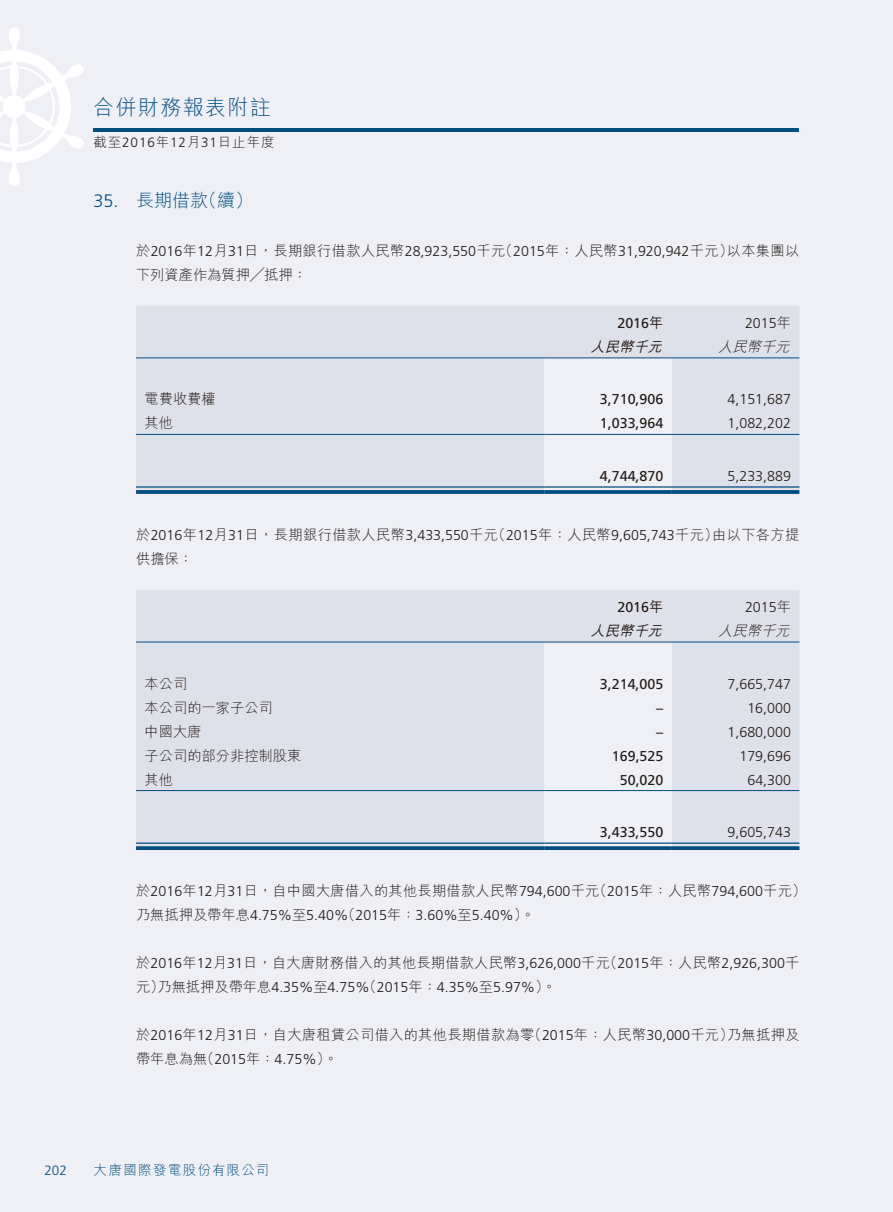
<style>
.page{position:relative;width:893px;height:1212px;background:#eef0f5}
.page>*{position:absolute;margin:0;border:0;box-sizing:border-box;transform-origin:0 0}
.t1{font:300 21px "M Hei HK";letter-spacing:.065em;color:#004d80}
.t2{font:300 18px "M Hei HK";color:#004d80}
.t3{font:300 14.25px/24px "M Hei HK";letter-spacing:.015em;color:#231916}
.t4{font:300 14.25px "Frutiger LT Std";color:#231916}
.t5{font:14.25px "Frutiger LT Std";color:#231916}
.t6{font:italic 500 14.25px "M Hei HK";color:#231916}
.t7{font:italic 300 14.25px "M Hei HK";color:#231916}
.t8{font:300 13.5px "M Hei HK";letter-spacing:.065em;color:#231916}
.t9{font:300 13.5px "M Hei HK";letter-spacing:.095em;color:#004d80}
.t10{font:300 13.5px "Frutiger LT Std";color:#004d80}
.s1{font-family:"Frutiger LT Std"}
.s2{font-family:"M Hei HK"}
.s3{font-family:"M Hei HK";font-weight:500}
</style>
<div class="page">
<hr style="left:94px;top:128px;width:705px;height:3px;background:#004d80">
<svg style="left:0;top:27px;width:84px;height:159px"></svg>
<div style="left:136px;top:306px;width:663px;height:184px;background:#dfe1ea"></div>
<svg style="left:544px;top:358px;width:128px;height:132px"></svg>
<hr style="left:136px;top:357px;width:408px;height:1px;background:#004d80">
<hr style="left:544px;top:357px;width:128px;height:1px;background:#004d80">
<hr style="left:672px;top:357px;width:127px;height:1px;background:#004d80">
<hr style="left:136px;top:434px;width:408px;height:1px;background:#004d80">
<hr style="left:544px;top:434px;width:128px;height:1px;background:#004d80">
<hr style="left:672px;top:434px;width:127px;height:1px;background:#004d80">
<hr style="left:136px;top:486px;width:408px;height:2px;background:#004d80">
<svg style="left:136px;top:490px;width:408px;height:4px;background:#0d5586"></svg>
<hr style="left:544px;top:486px;width:128px;height:2px;background:#004d80">
<svg style="left:544px;top:490px;width:128px;height:4px"></svg>
<hr style="left:672px;top:486px;width:127px;height:2px;background:#004d80">
<svg style="left:672px;top:490px;width:127px;height:4px"></svg>
<div style="left:136px;top:590px;width:663px;height:256px;background:#dfe1ea"></div>
<svg style="left:544px;top:643px;width:128px;height:203px"></svg>
<hr style="left:136px;top:642px;width:408px;height:1px;background:#004d80">
<hr style="left:544px;top:642px;width:128px;height:1px;background:#004d80">
<hr style="left:672px;top:642px;width:127px;height:1px;background:#004d80">
<hr style="left:136px;top:790px;width:408px;height:1px;background:#004d80">
<hr style="left:544px;top:790px;width:128px;height:1px;background:#004d80">
<hr style="left:672px;top:790px;width:127px;height:1px;background:#004d80">
<hr style="left:136px;top:842px;width:408px;height:2px;background:#004d80">
<svg style="left:136px;top:846px;width:408px;height:4px;background:#0f5787"></svg>
<hr style="left:544px;top:842px;width:128px;height:2px;background:#004d80">
<svg style="left:544px;top:846px;width:128px;height:4px"></svg>
<hr style="left:672px;top:842px;width:127px;height:2px;background:#004d80">
<svg style="left:672px;top:846px;width:127px;height:4px"></svg>
<h1 class="t1" style="left:94px;top:96px;width:179px">合併財務報表附註</h1>
<p class="t8" style="left:94px;top:135px;width:182px">截至<span class="s1">2016</span>年<span class="s1">12</span>月<span class="s1">31</span>日止年度</p>
<p class="t2" style="left:94px;top:192px;width:161px"><span class="s1">35.</span> 長期借款（續）</p>
<p class="t4" style="left:136px;top:243px;width:665px"><span class="s2">於</span>2016<span class="s2">年</span>12<span class="s2">月</span>31<span class="s2">日，長期銀行借款人民幣</span>28,923,550<span class="s2">千元（</span>2015<span class="s2">年：人民幣</span>31,920,942<span class="s2">千元）以本集團以</span></p>
<p class="t3" style="left:136px;top:262px;width:172px">下列資產作為質押╱抵押：</p>
<p class="t5" style="left:617px;top:315px;width:47px">2016<span class="s3">年</span></p>
<p class="t4" style="left:745px;top:315px;width:47px">2015<span class="s2">年</span></p>
<p class="t6" style="left:591px;top:336px;width:78px">人民幣千元</p>
<p class="t7" style="left:718px;top:339px;width:77px">人民幣千元</p>
<p class="t3" style="left:145px;top:387px;width:73px">電費收費權</p>
<p class="t5" style="left:600px;top:391px;width:65px">3,710,906</p>
<p class="t4" style="left:727px;top:391px;width:65px">4,151,687</p>
<p class="t3" style="left:145px;top:411px;width:30px">其他</p>
<p class="t5" style="left:600px;top:415px;width:65px">1,033,964</p>
<p class="t4" style="left:728px;top:415px;width:65px">1,082,202</p>
<p class="t5" style="left:600px;top:468px;width:65px">4,744,870</p>
<p class="t4" style="left:727px;top:468px;width:65px">5,233,889</p>
<p class="t3" style="left:136px;top:523px;width:665px">於<span class="s1">2016</span>年<span class="s1">12</span>月<span class="s1">31</span>日，長期銀行借款人民幣<span class="s1">3,433,550</span>千元（<span class="s1">2015</span>年：人民幣<span class="s1">9,605,743</span>千元）由以下各方提供擔保：</p>
<p class="t5" style="left:617px;top:599px;width:47px">2016<span class="s3">年</span></p>
<p class="t4" style="left:745px;top:599px;width:47px">2015<span class="s2">年</span></p>
<p class="t6" style="left:591px;top:620px;width:78px">人民幣千元</p>
<p class="t7" style="left:718px;top:623px;width:77px">人民幣千元</p>
<p class="t3" style="left:145px;top:671px;width:44px">本公司</p>
<p class="t5" style="left:600px;top:675px;width:65px">3,214,005</p>
<p class="t4" style="left:727px;top:676px;width:65px">7,665,747</p>
<p class="t3" style="left:145px;top:695px;width:130px">本公司的一家子公司</p>
<p class="t5" style="left:656px;top:699px;width:9px">–</p>
<p class="t4" style="left:747px;top:700px;width:45px">16,000</p>
<p class="t3" style="left:145px;top:719px;width:58px">中國大唐</p>
<p class="t5" style="left:656px;top:723px;width:9px">–</p>
<p class="t4" style="left:728px;top:724px;width:65px">1,680,000</p>
<p class="t3" style="left:145px;top:743px;width:158px">子公司的部分非控制股東</p>
<p class="t5" style="left:612px;top:747px;width:53px">169,525</p>
<p class="t4" style="left:739px;top:748px;width:53px">179,696</p>
<p class="t3" style="left:145px;top:767px;width:30px">其他</p>
<p class="t5" style="left:620px;top:771px;width:45px">50,020</p>
<p class="t4" style="left:747px;top:772px;width:45px">64,300</p>
<p class="t5" style="left:600px;top:824px;width:65px">3,433,550</p>
<p class="t4" style="left:727px;top:824px;width:65px">9,605,743</p>
<p class="t3" style="left:136px;top:879px;width:672px">於<span class="s1">2016</span>年<span class="s1">12</span>月<span class="s1">31</span>日，自中國大唐借入的其他長期借款人民幣<span class="s1">794,600</span>千元（<span class="s1">2015</span>年：人民幣<span class="s1">794,600</span>千元）</p>
<p class="t4" style="left:136px;top:907px;width:401px"><span class="s2">乃無抵押及帶年息</span>4.75%<span class="s2">至</span>5.40%<span class="s2">（</span>2015<span class="s2">年：</span>3.60%<span class="s2">至</span>5.40%<span class="s2">）。</span></p>
<p class="t3" style="left:136px;top:951px;width:665px">於<span class="s1">2016</span>年<span class="s1">12</span>月<span class="s1">31</span>日，自大唐財務借入的其他長期借款人民幣<span class="s1">3,626,000</span>千元（<span class="s1">2015</span>年：人民幣<span class="s1">2,926,300</span>千</p>
<p class="t4" style="left:136px;top:979px;width:422px"><span class="s2">元）乃無抵押及帶年息</span>4.35%<span class="s2">至</span>4.75%<span class="s2">（</span>2015<span class="s2">年：</span>4.35%<span class="s2">至</span>5.97%<span class="s2">）。</span></p>
<p class="t3" style="left:136px;top:1023px;width:665px">於<span class="s1">2016</span>年<span class="s1">12</span>月<span class="s1">31</span>日，自大唐租賃公司借入的其他長期借款為零（<span class="s1">2015</span>年：人民幣<span class="s1">30,000</span>千元）乃無抵押及帶年息為無（<span class="s1">2015</span>年：<span class="s1">4.75%</span>）。</p>
<p class="t10" style="left:44px;top:1163px;width:24px">202</p>
<p class="t9" style="left:94px;top:1163px;width:177px">大唐國際發電股份有限公司</p>
</div>
